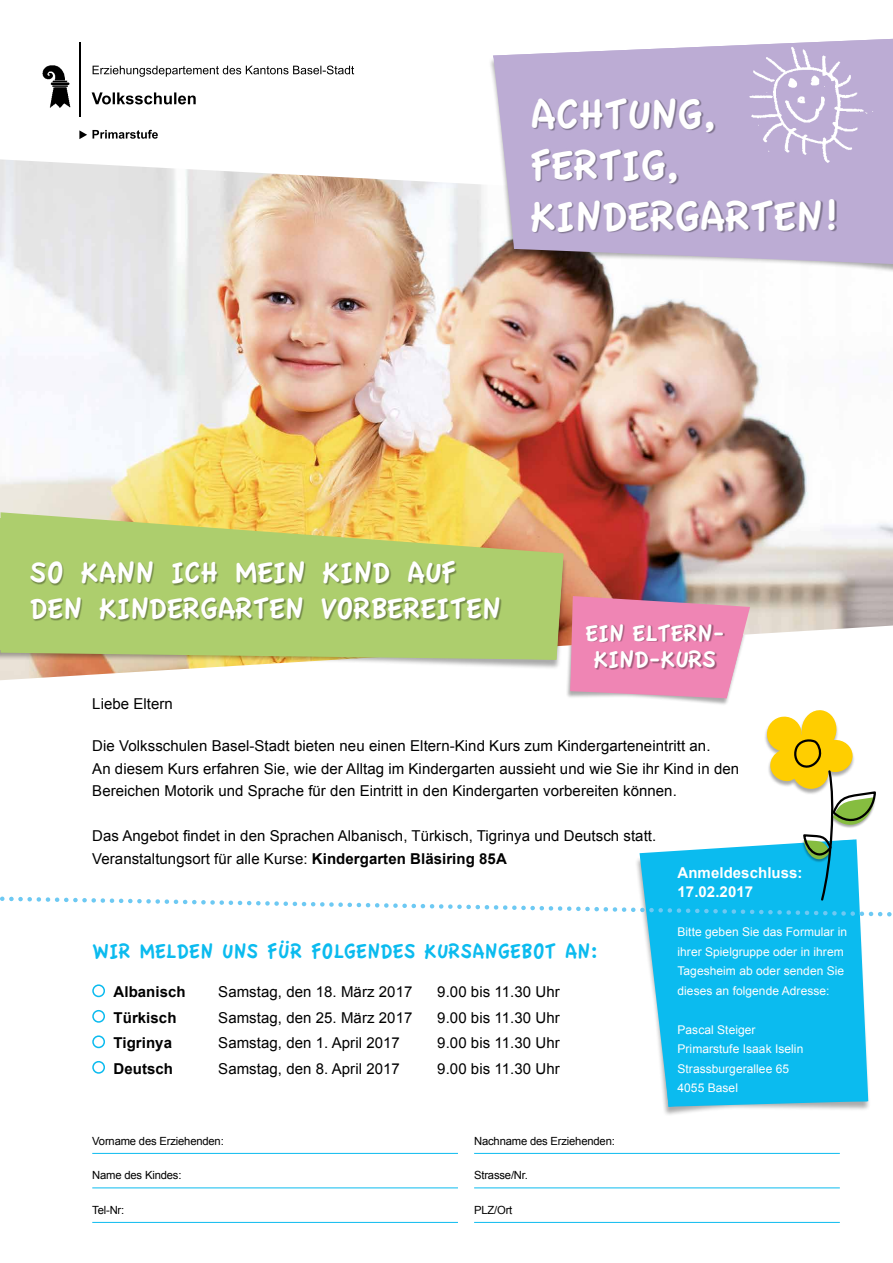
<style>
.page{position:relative;width:893px;height:1263px;background:#fff}
.page>*{position:absolute;margin:0;border:0;box-sizing:border-box;transform-origin:0 0}
.t1{font:45px/50.7px "Apple Casual";letter-spacing:.005em;color:#fff}
.t2{font:31.5px/35.5px "Apple Casual";letter-spacing:.005em;color:#fff}
.t3{font:25.5px/26.5px "Apple Casual";letter-spacing:.005em;color:#fff;text-align:center}
.t4{font:22.5px "Apple Casual";letter-spacing:.02em;color:#0bbbef;scale:.95 1}
.t5{font:15px/22.5px "Arial";letter-spacing:.005em;color:#000}
.t6{font:700 15px "Arial";letter-spacing:.005em;color:#000}
.t7{font:700 15px/19.5px "Arial";letter-spacing:.005em;color:#fff}
.t8{font:12px/19.5px "Arial";letter-spacing:.005em;color:#fff}
.t9{font:11.25px "Arial";letter-spacing:-.015em;color:#000}
.s1{font-weight:700}
</style>
<div class="page">
<div style="left:566px;top:599px;width:186px;height:107px;background:#000;opacity:.33"></div>
<div style="left:635px;top:841px;width:235px;height:276px;background:#000;opacity:.33"></div>
<svg style="left:639px;top:919px;width:229px;height:188px;background:#25c1ef"></svg>
<div style="left:92px;top:984px;width:13px;height:13px;border:2px solid #0bbbef;border-radius:50%"></div>
<div style="left:92px;top:1010px;width:13px;height:13px;border:2px solid #0bbbef;border-radius:50%"></div>
<div style="left:92px;top:1035px;width:13px;height:13px;border:2px solid #0bbbef;border-radius:50%"></div>
<div style="left:92px;top:1061px;width:13px;height:13px;border:2px solid #0bbbef;border-radius:50%"></div>
<svg style="left:79px;top:130px;width:8px;height:9px"></svg>
<hr style="left:79px;top:43px;width:2px;height:74px;background:#000">
<img style="left:43px;top:66px;width:27px;height:42px">
<svg style="left:93px;top:130px;width:65px;height:9px"></svg>
<svg style="left:92px;top:92px;width:104px;height:12px"></svg>
<svg style="left:93px;top:66px;width:261px;height:11px"></svg>
<img style="left:0;top:159px;width:893px;height:521px">
<div style="left:488px;top:40px;width:405px;height:235px;background:#000;opacity:.33"></div>
<svg style="left:493px;top:39px;width:400px;height:225px;background:#c3b5d3"></svg>
<div style="left:532px;top:99px;width:305px;height:135px;background:#000;opacity:.33"></div>
<img style="left:736px;top:45px;width:143px;height:125px">
<div style="left:0;top:519px;width:567px;height:151px;background:#000;opacity:.33"></div>
<svg style="left:1px;top:512px;width:562px;height:148px;background:#bcca6c"></svg>
<div style="left:31px;top:562px;width:471px;height:59px;background:#000;opacity:.33"></div>
<hr style="left:92px;top:1153px;width:366px;height:1px;background:#0bbbef">
<hr style="left:92px;top:1188px;width:366px;height:1px;background:#0bbbef">
<hr style="left:92px;top:1222px;width:366px;height:1px;background:#0bbbef">
<hr style="left:474px;top:1153px;width:366px;height:1px;background:#0bbbef">
<hr style="left:474px;top:1188px;width:366px;height:1px;background:#0bbbef">
<hr style="left:474px;top:1222px;width:366px;height:1px;background:#0bbbef">
<svg style="left:570px;top:596px;width:180px;height:102px;background:#e692b6"></svg>
<div style="left:586px;top:624px;width:139px;height:46px;background:#000;opacity:.33"></div>
<svg style="left:0;top:710px;width:892px;height:209px"></svg>
<h1 class="t1" style="left:530px;top:90px;width:310px">ACHTUNG,<br>FERTIG,<br>KINDERGARTEN!</h1>
<h2 class="t2" style="left:30px;top:555px;width:472px">SO KANN ICH MEIN KIND AUF<br>DEN KINDERGARTEN VORBEREITEN</h2>
<h3 class="t3" style="left:585px;top:620px;width:141px">EIN ELTERN-<br>KIND-KURS</h3>
<p class="t5" style="left:92px;top:693px;width:82px">Liebe Eltern</p>
<p class="t5" style="left:92px;top:735px;width:648px">Die Volksschulen Basel-Stadt bieten neu einen Eltern-Kind Kurs zum Kindergarteneintritt an.<br>An diesem Kurs erfahren Sie, wie der Alltag im Kindergarten aussieht und wie Sie ihr Kind in den<br>Bereichen Motorik und Sprache für den Eintritt in den Kindergarten vorbereiten können.</p>
<p class="t5" style="left:92px;top:825px;width:566px">Das Angebot findet in den Sprachen Albanisch, Türkisch, Tigrinya und Deutsch statt.<br>Veranstaltungsort für alle Kurse: <span class="s1">Kindergarten Bläsiring 85A</span></p>
<p class="t7" style="left:677px;top:863px;width:127px">Anmeldeschluss:<br>17.02.2017</p>
<p class="t8" style="left:677px;top:922px;width:171px">Bitte geben Sie das Formular in ihrer Spielgruppe oder in ihrem<br>Tagesheim ab oder senden Sie dieses an folgende Adresse:</p>
<p class="t8" style="left:677px;top:1020px;width:127px">Pascal Steiger<br>Primarstufe Isaak Iselin<br>Strassburgerallee 65<br>4055 Basel</p>
<h3 class="t4" style="left:92px;top:939px;width:533px">WIR MELDEN UNS FÜR FOLGENDES KURSANGEBOT AN:</h3>
<p class="t6" style="left:114px;top:982px;width:74px">Albanisch</p>
<p class="t5" style="left:218px;top:981px;width:196px">Samstag, den 18. März 2017</p>
<p class="t5" style="left:437px;top:981px;width:124px">9.00 bis 11.30 Uhr</p>
<p class="t6" style="left:114px;top:1007px;width:64px">Türkisch</p>
<p class="t5" style="left:218px;top:1006px;width:196px">Samstag, den 25. März 2017</p>
<p class="t5" style="left:437px;top:1006px;width:124px">9.00 bis 11.30 Uhr</p>
<p class="t6" style="left:114px;top:1033px;width:60px">Tigrinya</p>
<p class="t5" style="left:218px;top:1032px;width:183px">Samstag, den 1. April 2017</p>
<p class="t5" style="left:437px;top:1032px;width:124px">9.00 bis 11.30 Uhr</p>
<p class="t6" style="left:114px;top:1058px;width:61px">Deutsch</p>
<p class="t5" style="left:218px;top:1057px;width:183px">Samstag, den 8. April 2017</p>
<p class="t5" style="left:437px;top:1057px;width:124px">9.00 bis 11.30 Uhr</p>
<p class="t9" style="left:92px;top:1133px;width:133px">Vorname des Erziehenden:</p>
<p class="t9" style="left:92px;top:1168px;width:91px">Name des Kindes:</p>
<p class="t9" style="left:92px;top:1202px;width:34px">Tel-Nr:</p>
<p class="t9" style="left:474px;top:1133px;width:142px">Nachname des Erziehenden:</p>
<p class="t9" style="left:474px;top:1168px;width:55px">Strasse/Nr.</p>
<p class="t9" style="left:474px;top:1202px;width:40px">PLZ/Ort</p>
</div>
